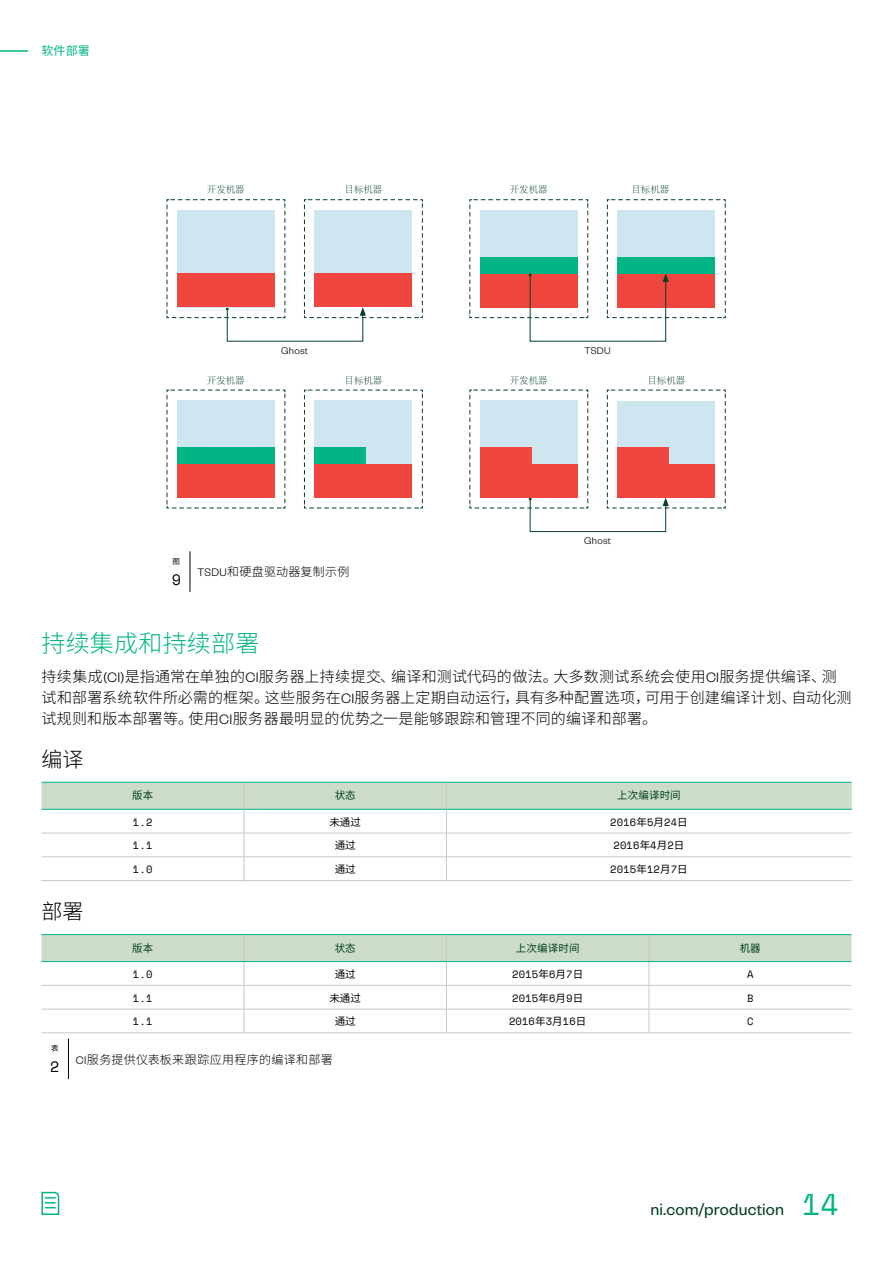
<style>
.page{position:relative;width:893px;height:1263px;background:#fff}
.page>*{position:absolute;margin:0;border:0;box-sizing:border-box;transform-origin:0 0}
._2nd_Subheadline___S{font:300 24px "Noto Sans CJ Ksc";letter-spacing:.01em;color:#03b585}
.Table___Title{font:300 21px "Noto Sans CJ Ksc";color:#000}
.t1{font:18px "Founders Grotesk";letter-spacing:.01em;color:#044123}
.Body___Sans_10pt{font:300 15px/21px "Noto Sans CJ Ksc";letter-spacing:.015em;color:#000}
.IL___Space_Mono_10pt{font:15px "Space Mono";color:#000}
.IL___Sans_8pt{font:300 12px "Noto Sans CJ Ksc";letter-spacing:.025em;color:#000}
.t2{font:12px "Noto Sans Mono CJ Ksc";color:#03b585}
.t3{font:300 10.8px "Founders Grotesk";letter-spacing:.025em;color:#000}
.Table___Body_Center{font:10.5px "Space Mono";letter-spacing:.01em;color:#000}
.Table___Headline_Cen{font:10.5px "Noto Sans Mono CJ Ksc";letter-spacing:.01em;color:#044123}
.Table___Body_Center-2{font:10.5px "Noto Sans Mono CJ Ksc";letter-spacing:.01em;color:#000}
.t4{font:300 9.45px "Adobe Song Std";color:#044123}
.IL___Space_Mono_5pt{font:7.5px "Noto Sans Mono CJ Ksc";color:#000}
.s1{font-family:"Founders Grotesk"}
.s2{font-family:"Noto Sans Mono CJ Ksc"}
.s3{font-family:"Space Mono";font-size:30px;color:#03b585}
</style>
<div class="page">
<svg style="left:41px;top:1191px;width:19px;height:24px"></svg>
<hr style="left:0;top:50px;width:28px;height:2px;background:#03b585">
<hr style="left:190px;top:551px;width:1px;height:41px;background:#000">
<svg style="left:166px;top:199px;width:257px;height:143px"></svg>
<div style="left:315px;top:210px;width:97px;height:66px;background:#cde6ef"></div>
<div style="left:177px;top:210px;width:97px;height:97px;background:#cde6ef"></div>
<div style="left:315px;top:273px;width:97px;height:34px;background:#ef463f"></div>
<div style="left:177px;top:273px;width:97px;height:34px;background:#ef463f"></div>
<svg style="left:166px;top:389px;width:120px;height:120px"></svg>
<svg style="left:304px;top:389px;width:119px;height:120px"></svg>
<div style="left:315px;top:400px;width:97px;height:97px;background:#cde6ef"></div>
<div style="left:177px;top:400px;width:97px;height:97px;background:#cde6ef"></div>
<svg style="left:469px;top:389px;width:257px;height:143px"></svg>
<div style="left:618px;top:400px;width:97px;height:66px;background:#cde6ef"></div>
<div style="left:480px;top:400px;width:97px;height:97px;background:#cde6ef"></div>
<div style="left:618px;top:464px;width:97px;height:33px;background:#ef463f"></div>
<div style="left:480px;top:464px;width:97px;height:33px;background:#ef463f"></div>
<div style="left:315px;top:464px;width:97px;height:33px;background:#ef463f"></div>
<div style="left:177px;top:464px;width:97px;height:33px;background:#ef463f"></div>
<div style="left:315px;top:448px;width:51px;height:16px;background:#03b585"></div>
<div style="left:177px;top:448px;width:97px;height:16px;background:#03b585"></div>
<svg style="left:469px;top:199px;width:257px;height:143px"></svg>
<div style="left:480px;top:448px;width:51px;height:16px;background:#ef463f"></div>
<div style="left:618px;top:448px;width:51px;height:16px;background:#ef463f"></div>
<hr style="left:68px;top:1038px;width:1px;height:41px;background:#000">
<div style="left:446px;top:782px;width:405px;height:27px;background:#ccdcc8"></div>
<hr style="left:446px;top:833px;width:405px;height:1px;background:#c7c8ca">
<hr style="left:446px;top:856px;width:405px;height:1px;background:#c7c8ca">
<hr style="left:41px;top:880px;width:203px;height:1px;background:#c7c8ca">
<hr style="left:244px;top:880px;width:202px;height:1px;background:#c7c8ca">
<hr style="left:446px;top:880px;width:405px;height:1px;background:#c7c8ca">
<svg style="left:851px;top:783px;width:1px;height:26px"></svg>
<hr style="left:446px;top:782px;width:406px;height:1px;background:#03b585">
<hr style="left:446px;top:809px;width:406px;height:1px;background:#03b585">
<svg style="left:41px;top:782px;width:406px;height:98px"></svg>
<svg style="left:41px;top:935px;width:810px;height:98px"></svg>
<hr style="left:41px;top:934px;width:203px;height:1px;background:#03b585">
<hr style="left:244px;top:934px;width:202px;height:1px;background:#03b585">
<hr style="left:446px;top:934px;width:203px;height:1px;background:#03b585">
<hr style="left:649px;top:934px;width:202px;height:1px;background:#03b585">
<hr style="left:41px;top:961px;width:203px;height:1px;background:#03b585">
<hr style="left:244px;top:961px;width:202px;height:1px;background:#03b585">
<hr style="left:446px;top:961px;width:203px;height:1px;background:#03b585">
<hr style="left:649px;top:961px;width:202px;height:1px;background:#03b585">
<p class="t2" style="left:41px;top:43px;width:50px">软件部署</p>
<p class="t4" style="left:207px;top:185px;width:39px">开发机器</p>
<p class="t4" style="left:345px;top:185px;width:39px">目标机器</p>
<p class="t4" style="left:510px;top:185px;width:39px">开发机器</p>
<p class="t4" style="left:631px;top:185px;width:39px">目标机器</p>
<p class="t3" style="left:281px;top:344px;width:28px">Ghost</p>
<p class="t3" style="left:584px;top:344px;width:28px">TSDU</p>
<p class="t4" style="left:207px;top:375px;width:39px">开发机器</p>
<p class="t4" style="left:345px;top:375px;width:39px">目标机器</p>
<p class="t4" style="left:510px;top:375px;width:39px">开发机器</p>
<p class="t4" style="left:647px;top:375px;width:39px">目标机器</p>
<p class="IL___Space_Mono_5pt" style="left:173px;top:557px;width:9px">图</p>
<p class="IL___Space_Mono_10pt" style="left:172px;top:569px;width:11px">9</p>
<p class="IL___Sans_8pt" style="left:197px;top:565px;width:153px"><span class="s1">TSDU</span>和硬盘驱动器复制示例</p>
<p class="t3" style="left:584px;top:534px;width:28px">Ghost</p>
<p class="_2nd_Subheadline___S" style="left:41px;top:630px;width:219px">持续集成和持续部署</p>
<p class="Body___Sans_10pt" style="left:41px;top:667px;width:812px">持续集成<span class="s1">(CI)</span>是指通常在单独的<span class="s1">CI</span>服务器上持续提交、编译和测试代码的做法。大多数测试系统会使用<span class="s1">CI</span>服务提供编译、测试和部署系统软件所必需的框架。这些服务在<span class="s1">CI</span>服务器上定期自动运行，具有多种配置选项，可用于创建编译计划、自动化测试规则和版本部署等。使用<span class="s1">CI</span>服务器最明显的优势之一是能够跟踪和管理不同的编译和部署。</p>
<p class="Table___Title" style="left:41px;top:747px;width:44px">编译</p>
<p class="Table___Title" style="left:41px;top:900px;width:44px">部署</p>
<p class="Table___Headline_Cen" style="left:132px;top:790px;width:23px">版本</p>
<p class="Table___Headline_Cen" style="left:335px;top:790px;width:23px">状态</p>
<p class="Table___Headline_Cen" style="left:617px;top:790px;width:65px">上次编译时间</p>
<p class="Table___Body_Center" style="left:133px;top:814px;width:21px">1.2</p>
<p class="Table___Body_Center-2" style="left:329px;top:816px;width:33px">未通过</p>
<p class="Table___Body_Center" style="left:610px;top:814px;width:79px">2016<span class="s2">年</span>5<span class="s2">月</span>24<span class="s2">日</span></p>
<p class="Table___Body_Center" style="left:133px;top:838px;width:21px">1.1</p>
<p class="Table___Body_Center-2" style="left:335px;top:839px;width:23px">通过</p>
<p class="Table___Body_Center" style="left:614px;top:838px;width:72px">2016<span class="s2">年</span>4<span class="s2">月</span>2<span class="s2">日</span></p>
<p class="Table___Body_Center" style="left:133px;top:862px;width:21px">1.0</p>
<p class="Table___Body_Center-2" style="left:335px;top:863px;width:23px">通过</p>
<p class="Table___Body_Center" style="left:610px;top:862px;width:79px">2015<span class="s2">年</span>12<span class="s2">月</span>7<span class="s2">日</span></p>
<p class="Table___Headline_Cen" style="left:132px;top:942px;width:23px">版本</p>
<p class="Table___Headline_Cen" style="left:335px;top:942px;width:23px">状态</p>
<p class="Table___Headline_Cen" style="left:516px;top:942px;width:65px">上次编译时间</p>
<p class="Table___Headline_Cen" style="left:740px;top:942px;width:23px">机器</p>
<p class="Table___Body_Center" style="left:133px;top:966px;width:21px">1.0</p>
<p class="Table___Body_Center-2" style="left:335px;top:968px;width:23px">通过</p>
<p class="Table___Body_Center" style="left:512px;top:966px;width:72px">2015<span class="s2">年</span>6<span class="s2">月</span>7<span class="s2">日</span></p>
<p class="Table___Body_Center" style="left:747px;top:966px;width:8px">A</p>
<p class="Table___Body_Center" style="left:133px;top:990px;width:21px">1.1</p>
<p class="Table___Body_Center-2" style="left:329px;top:992px;width:33px">未通过</p>
<p class="Table___Body_Center" style="left:512px;top:990px;width:72px">2015<span class="s2">年</span>6<span class="s2">月</span>9<span class="s2">日</span></p>
<p class="Table___Body_Center" style="left:747px;top:990px;width:8px">B</p>
<p class="Table___Body_Center" style="left:133px;top:1014px;width:21px">1.1</p>
<p class="Table___Body_Center-2" style="left:335px;top:1015px;width:23px">通过</p>
<p class="Table___Body_Center" style="left:509px;top:1014px;width:79px">2016<span class="s2">年</span>3<span class="s2">月</span>16<span class="s2">日</span></p>
<p class="Table___Body_Center" style="left:747px;top:1014px;width:8px">C</p>
<p class="IL___Space_Mono_5pt" style="left:51px;top:1044px;width:9px">表</p>
<p class="IL___Space_Mono_10pt" style="left:50px;top:1056px;width:11px">2</p>
<p class="IL___Sans_8pt" style="left:76px;top:1052px;width:258px"><span class="s1">CI</span>服务提供仪表板来跟踪应用程序的编译和部署</p>
<p class="t1" style="left:650px;top:1198px;width:190px">ni.com/production <span class="s3">14</span></p>
</div>
